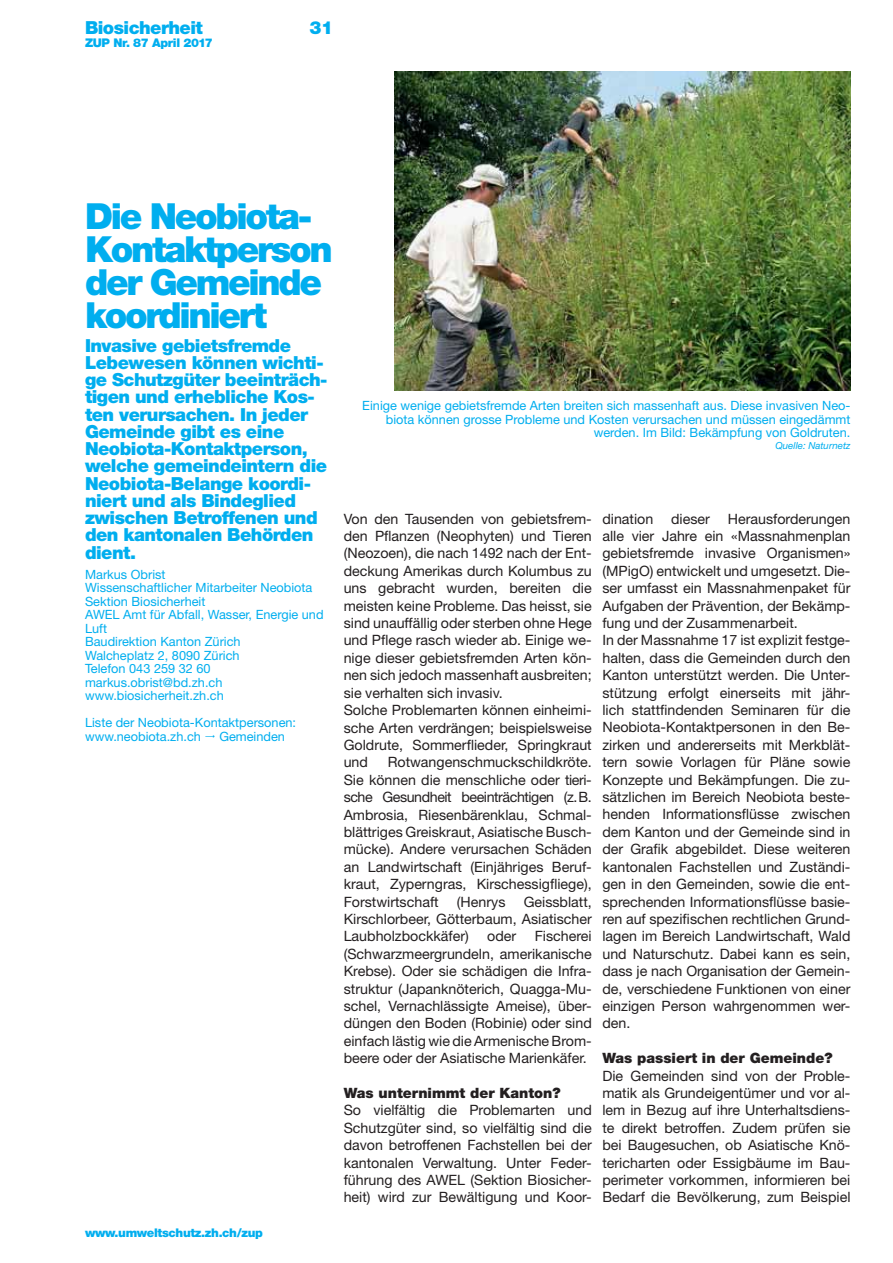
<style>
.page{position:relative;width:893px;height:1263px;background:#fff}
.page>*{position:absolute;margin:0;border:0;box-sizing:border-box;transform-origin:0 0}
.t1{font:900 36px/33px "Helvetica Neue LT Std";letter-spacing:-.065em;color:#00aeef}
.t2{font:900 18px/17.2px "Helvetica Neue LT Std";letter-spacing:-.03em;color:#00aeef}
.t3{font:14.25px/17.4px "Helvetica Neue LT Std";color:#231f20;text-align:justify}
.t4{font:900 14.25px "Helvetica Neue LT Std";color:#231f20}
.t5{font:12.75px/13.5px "Helvetica Neue LT Std";color:#00aeef}
.t6{font:900 12px "Helvetica Neue LT Std";letter-spacing:-.03em;color:#00aeef}
.t7{font:italic 9.75px "Helvetica Neue LT Std";color:#00aeef}
</style>
<div class="page">
<img style="left:394px;top:71px;width:456px;height:320px">
<p class="t2" style="left:85px;top:21px;width:119px">Biosicherheit</p>
<p class="t2" style="left:310px;top:21px;width:25px">31</p>
<p class="t6" style="left:85px;top:38px;width:129px">ZUP Nr. 87 April 2017</p>
<h1 class="t1" style="left:85px;top:204px;width:249px">Die Neobiota-<br>Kontaktperson der Gemeinde koordiniert</h1>
<p class="t2" style="left:85px;top:339px;width:244px">Invasive gebietsfremde<br>Lebe wesen können wichti&shy;ge Schutzgüter beeinträch&shy;tigen und erhebliche Kos&shy;ten verursachen. In jeder<br>Gemeinde gibt es eine<br>Neobiota-Kontaktperson, welche gemeindeintern die<br>Neobiota-Belange koordi&shy;niert und als Bindeglied zwischen Betroffenen und den kantonalen Behörden dient.</p>
<p class="t5" style="left:85px;top:569px;width:240px">Markus Obrist<br>Wissenschaftlicher Mitarbeiter Neobiota<br>Sektion Biosicherheit<br>AWEL Amt für Abfall, Wasser, Energie und<br>Luft<br>Baudirektion Kanton Zürich<br>Walcheplatz 2, 8090 Zürich<br>Telefon 043 259 32 60 markus.obrist@bd.zh.ch www.biosicherheit.zh.ch</p>
<p class="t5" style="left:85px;top:717px;width:213px">Liste der Neobiota-Kontaktpersonen: www.neobiota.zh.ch</p>
<p class="t5" style="left:219px;top:731px;width:67px">Gemeinden</p>
<p class="t6" style="left:85px;top:1229px;width:179px">www.umweltschutz.zh.ch/zup</p>
<p class="t5" style="left:362px;top:401px;width:490px;text-align:right">Einige wenige gebietsfremde Arten breiten sich massenhaft aus. Diese invasiven Neo&shy;biota können grosse Probleme und Kosten verursachen und müssen eingedämmt werden. Im Bild: Bekämpfung von Goldruten.</p>
<p class="t7" style="left:775px;top:440px;width:76px">Quelle: Naturnetz</p>
<p class="t3" style="left:344px;top:512px;width:250px;text-align:left">Von den Tausenden von gebietsfrem&shy;den Pflanzen (Neophyten) und Tieren (Neozoen), die nach 1492 nach der Ent&shy;deckung Amerikas durch Kolumbus zu uns gebracht wurden, bereiten die meisten keine Probleme. Das heisst, sie sind unauffällig oder sterben ohne Hege und Pflege rasch wieder ab. Einige we&shy;nige dieser gebietsfremden Arten kön&shy;nen sich jedoch massenhaft ausbreiten; sie verhalten sich invasiv.<br>Solche Problemarten können einheimi&shy;sche Arten verdrängen; beispielsweise Goldrute, Sommerflieder, Springkraut und</p>
<p class="t3" style="left:344px;top:755px;width:250px;text-indent:44px">Rotwangenschmuckschild kröte.<br>Sie können die menschliche oder tieri&shy;sche Gesundheit beeinträchtigen (z. B.<br>Ambrosia, Riesenbärenklau, Schmal&shy;blättriges Greis kraut, Asiatische Busch&shy;mücke). Andere verursachen Schäden an Landwirtschaft (Einjähriges Beruf&shy;kraut, Zyperngras, Kirschessigfliege), Forstwirtschaft</p>
<p class="t3" style="left:344px;top:894px;width:250px;text-indent:180px">Geiss blatt, Kirsch lorbeer, Götterbaum, Asiatischer Laubholzbockkäfer)</p>
<p class="t3" style="left:457px;top:894px;width:50px">(Henrys</p>
<p class="t3" style="left:344px;top:929px;width:250px;text-indent:191px">Fischerei (Schwarz meergrundeln, amerikanische Krebse). Oder sie schädigen die Infra&shy;struktur (Japanknöterich, Quagga-Mu&shy;schel, Vernachlässigte Ameise), über&shy;düngen den Boden (Robinie) oder sind einfach lästig wie die Armenische Brom&shy;beere oder der Asiatische Marienkäfer.</p>
<p class="t4" style="left:344px;top:1088px;width:218px">Was unternimmt der Kanton?</p>
<p class="t3" style="left:344px;top:1103px;width:250px">So vielfältig die Problemarten und Schutzgüter sind, so vielfältig sind die davon betroffenen Fachstellen bei der kantonalen Verwaltung. Unter Feder&shy;führung des AWEL (Sektion Biosicher&shy;heit) wird zur Bewältigung und Koor-</p>
<p class="t3" style="left:487px;top:929px;width:31px">oder</p>
<p class="t3" style="left:602px;top:512px;width:250px;text-align:left">dination dieser Herausforderungen alle vier Jahre ein «Massnahmenplan gebietsfremde invasive Organismen» (MPigO) entwickelt und umgesetzt. Die&shy;ser umfasst ein Massnahmenpaket für Aufgaben der Prävention, der Bekämp&shy;fung und der Zusammenarbeit.<br>In der Massnahme 17 ist explizit festge&shy;halten, dass die Gemeinden durch den Kanton unterstützt werden. Die Unter&shy;stützung erfolgt einerseits mit jähr&shy;lich stattfindenden Seminaren für die Neobiota-Kontaktpersonen in den Be&shy;zirken und andererseits mit Merkblät&shy;tern sowie Vorlagen für Pläne sowie Konzepte und Bekämpfungen. Die zu&shy;sätzlichen im Bereich Neobiota beste&shy;henden Informationsflüsse zwischen dem Kanton und der Gemeinde sind in der Grafik abgebildet. Diese weiteren kantonalen Fachstellen und Zuständi&shy;gen in den Gemeinden, sowie die ent&shy;sprechenden Informationsflüsse basie&shy;ren auf spezifischen rechtlichen Grund&shy;lagen im Bereich Landwirtschaft, Wald und Naturschutz. Dabei kann es sein, dass je nach Organisation der Gemein&shy;de, verschiedene Funktionen von einer einzigen Person wahrgenommen wer&shy;den.</p>
<p class="t4" style="left:602px;top:1053px;width:232px">Was passiert in der Gemeinde?</p>
<p class="t3" style="left:602px;top:1068px;width:250px">Die Gemeinden sind von der Proble&shy;matik als Grundeigentümer und vor al&shy;lem in Bezug auf ihre Unterhaltsdiens&shy;te direkt betroffen. Zudem prüfen sie bei Baugesuchen, ob Asiatische Knö&shy;tericharten oder Essigbäume im Bau&shy;perimeter vorkommen, informieren bei Bedarf die Bevölkerung, zum Beispiel</p>
</div>
